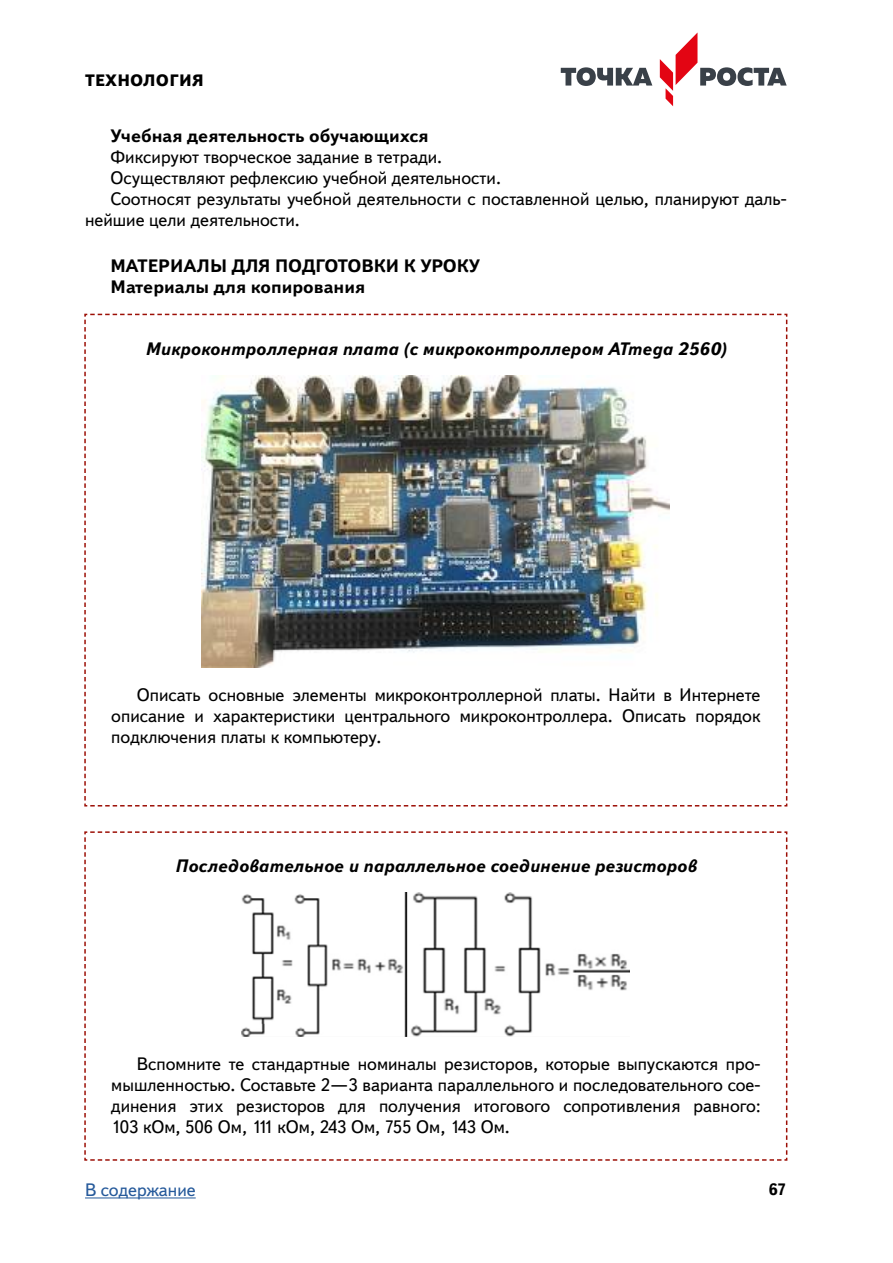
<style>
.page{position:relative;width:893px;height:1263px;background:#fff}
.page>*{position:absolute;margin:0;border:0;box-sizing:border-box;transform-origin:0 0}
.t1{font:18px/21px "Textbook New";color:#000;text-align:justify}
.t2{font:italic 700 18px "Textbook New";color:#000}
.t3{font:700 18px/21px "Textbook New";color:#000}
.t4{font:18px "Textbook New";color:#265a9b}
.t5{font:800 16.5px "Textbook New";letter-spacing:.01em;color:#000}
.t6{font:700 16.5px "Textbook New";color:#000}
</style>
<div class="page">
<svg style="left:561px;top:67px;width:91px;height:19px"></svg>
<svg style="left:660px;top:32px;width:127px;height:74px"></svg>
<hr style="left:85px;top:1197px;width:111px;height:1px;background:#265a9b">
<img style="left:84px;top:313px;width:704px;height:494px">
<svg style="left:84px;top:831px;width:704px;height:330px"></svg>
<p class="t5" style="left:85px;top:70px;width:120px">ТЕХНОЛОГИЯ</p>
<p class="t3" style="left:111px;top:125px;width:320px">Учебная деятельность обучающихся</p>
<p class="t1" style="left:111px;top:146px;width:331px">Фиксируют творческое задание в тетради.</p>
<p class="t1" style="left:111px;top:167px;width:390px">Осуществляют рефлексию учебной деятельности.</p>
<p class="t1" style="left:111px;top:188px;width:678px">Соотносят результаты учебной деятельности с поставленной целью, планируют даль-</p>
<p class="t1" style="left:85px;top:209px;width:214px">нейшие цели деятельности.</p>
<p class="t3" style="left:111px;top:255px;width:371px">МАТЕРИАЛЫ ДЛЯ ПОДГОТОВКИ К УРОКУ<br>Материалы для копирования</p>
<p class="t2" style="left:145px;top:337px;width:583px">Микроконтроллерная плата (с микроконтроллером ATmega 2560)</p>
<p class="t1" style="left:111px;top:684px;width:651px;text-indent:26px">Описать основные элементы микроконтроллерной платы. Найти в Интернете описание и характеристики центрального микроконтроллера. Описать порядок подключения платы к компьютеру.</p>
<p class="t2" style="left:175px;top:855px;width:523px">Последовательное и параллельное соединение резисторов</p>
<p class="t1" style="left:111px;top:1053px;width:651px;text-indent:26px">Вспомните те стандартные номиналы резисторов, которые выпускаются про&shy;мышленностью. Составьте 2—3 варианта параллельного и последовательного сое&shy;динения этих резисторов для получения итогового сопротивления равного:<br>103 кОм, 506 Ом, 111 кОм, 243 Ом, 755 Ом, 143 Ом.</p>
<p class="t4" style="left:85px;top:1179px;width:112px">В содержание</p>
<p class="t6" style="left:768px;top:1179px;width:20px">67</p>
</div>
